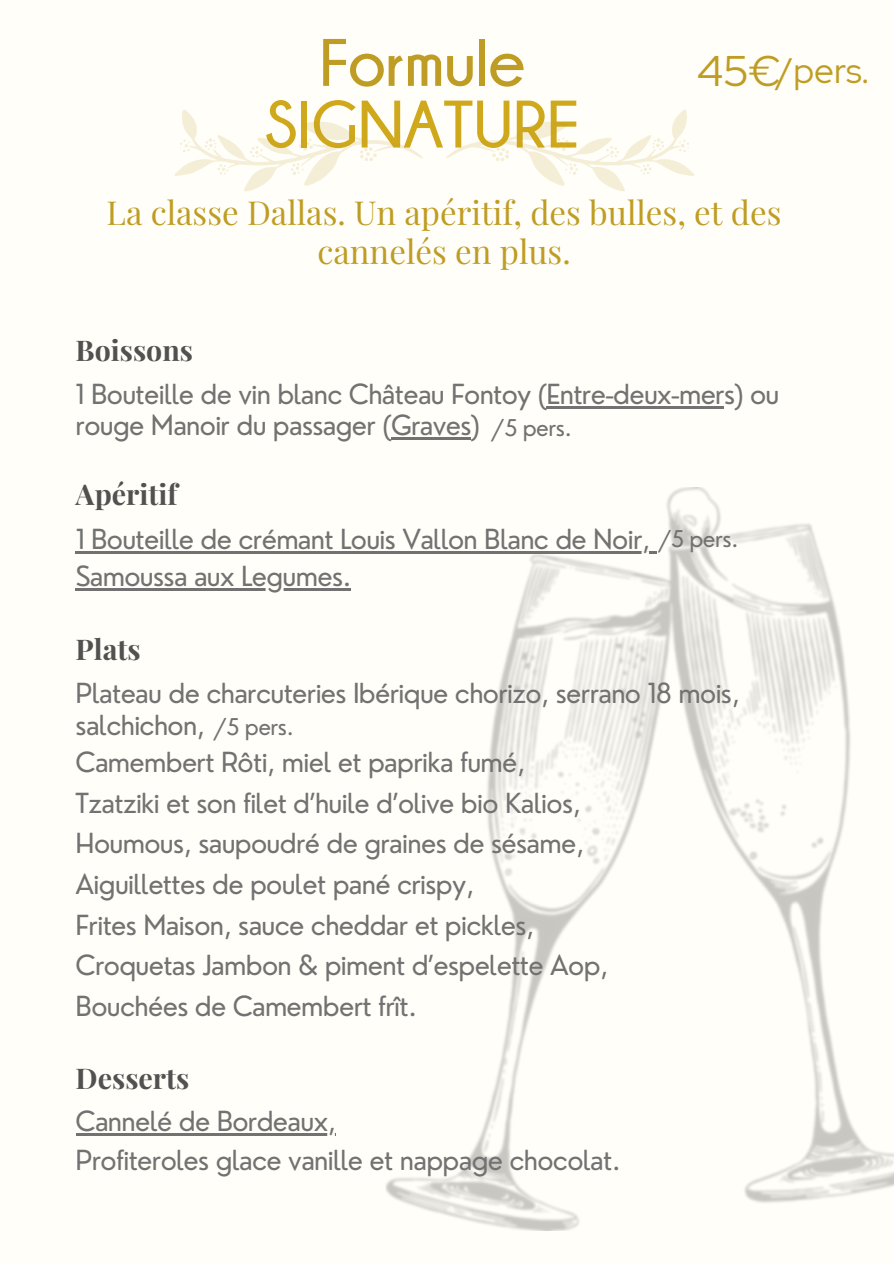
<style>
.page{position:relative;width:894px;height:1264px;background:#fff}
.page>*{position:absolute;margin:0;border:0;box-sizing:border-box;transform-origin:0 0}
.t1{font:700 66.75px "Champagne Limousines";color:#cfa81c}
.t2{font:700 66.75px "Champagne Limousines";color:#bf9d24}
.t3{font:42.75px "Red Hat Display";color:#bf9d24}
.t4{font:35.25px "Red Hat Display";color:#bf9d24}
.t5{font:33px/39.3px "Playfair Display";color:#bf9d24;text-align:center}
.t6{font:700 28.5px "Playfair Display";color:#515151}
.t7{font:27px/32px "Nourd";letter-spacing:-.025em;color:#727272}
.t8{font:22.5px "Nourd";letter-spacing:-.025em;color:#727272}
</style>
<div class="page">
<div style="left:0;top:0;width:893px;height:1263px;background:#fffef8"></div>
<svg style="left:174px;top:110px;width:249px;height:81px"></svg>
<svg style="left:446px;top:110px;width:248px;height:81px"></svg>
<img style="left:385px;top:488px;width:508px;height:742px">
<hr style="left:76px;top:1133px;width:259px;height:2px;background:#727272">
<hr style="left:546px;top:406px;width:178px;height:2px;background:#727272">
<hr style="left:391px;top:437px;width:80px;height:3px;background:#727272">
<hr style="left:76px;top:551px;width:573px;height:3px;background:#727272">
<svg style="left:649px;top:551px;width:7px;height:3px"></svg>
<hr style="left:76px;top:588px;width:275px;height:2px;background:#727272">
<h2 class="t2" style="left:319px;top:26px;width:207px">Formule</h2>
<h1 class="t1" style="left:264px;top:88px;width:317px">SIGNATURE</h1>
<h5 class="t3" style="left:697px;top:42px;width:85px">45€</h5>
<h6 class="t4" style="left:777px;top:47px;width:93px">/pers.</h6>
<p class="t5" style="left:107px;top:191px;width:676px">La classe Dallas. Un apéritif, des bulles, et des cannelés en plus.</p>
<h6 class="t6" style="left:76px;top:330px;width:119px">Boissons</h6>
<p class="t7" style="left:76px;top:378px;width:705px;line-height:31.5px">1 Bouteille de vin blanc Château Fontoy (Entre-deux-mers) ou rouge Manoir du passager (Graves)</p>
<h6 class="t8" style="left:493px;top:414px;width:81px">/5 pers.</h6>
<h6 class="t6" style="left:76px;top:474px;width:103px">Apéritif</h6>
<h6 class="t7" style="left:76px;top:523px;width:576px">1 Bouteille de crémant Louis Vallon Blanc de Noir,</h6>
<h6 class="t8" style="left:659px;top:524px;width:81px">/5 pers.</h6>
<h6 class="t7" style="left:76px;top:559px;width:277px">Samoussa aux Legumes.</h6>
<h6 class="t6" style="left:76px;top:629px;width:67px">Plats</h6>
<h6 class="t7" style="left:76px;top:676px;width:665px">Plateau de charcuteries Ibérique chorizo, serrano 18 mois, salchichon,</h6>
<h5 class="t8" style="left:215px;top:712px;width:81px">/5 pers.</h5>
<h4 class="t7" style="left:76px;top:746px;width:451px">Camembert Rôti, miel et paprika fumé,</h4>
<p class="t7" style="left:76px;top:786px;width:506px">Tzatziki et son filet d’huile d’olive bio Kalios,</p>
<h3 class="t7" style="left:76px;top:827px;width:510px">Houmous, saupoudré de graines de sésame,</h3>
<h4 class="t7" style="left:76px;top:868px;width:400px">Aiguillettes de poulet pané crispy,</h4>
<h5 class="t7" style="left:76px;top:908px;width:460px">Frites Maison, sauce cheddar et pickles,</h5>
<h6 class="t7" style="left:76px;top:949px;width:534px">Croquetas Jambon &amp; piment d’espelette Aop,</h6>
<p class="t7" style="left:76px;top:990px;width:343px">Bouchées de Camembert frît.</p>
<h6 class="t6" style="left:76px;top:1057px;width:115px">Desserts</h6>
<h5 class="t7" style="left:76px;top:1105px;width:262px">Cannelé de Bordeaux,</h5>
<p class="t7" style="left:76px;top:1143px;width:546px">Profiteroles glace vanille et nappage chocolat.</p>
</div>
